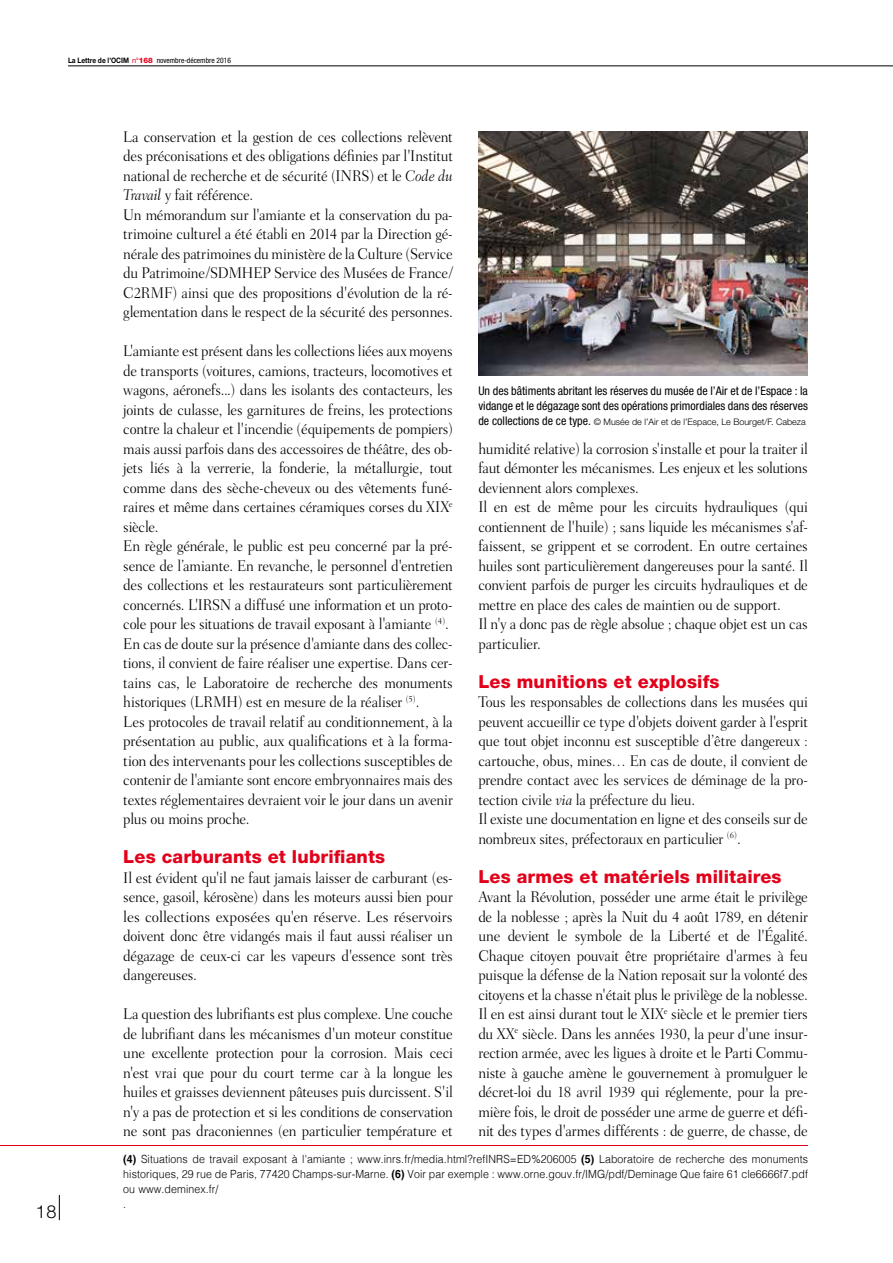
<style>
.page{position:relative;width:893px;height:1263px;background:#fff}
.page>*{position:absolute;margin:0;border:0;box-sizing:border-box;transform-origin:0 0}
.t1{font:800 18px "Helvetica Neue";letter-spacing:.01em;color:#e2001a}
.t2{font:300 18px "Helvetica Neue";color:#000}
.t3{font:300 15.75px/19.5px "Fairfield LH";letter-spacing:-.015em;color:#000;scale:.92 1}
.t4{font:condensed 12px/15px "Helvetica Neue";color:#000}
.t5{font:300 11.25px/15px "Helvetica";letter-spacing:.01em;color:#000;scale:.94 1}
.t6{font:300 9px "Helvetica Neue";color:#000}
.t7{font:condensed 7.5px "Helvetica Neue";color:#000}
.s1{font-weight:700;font-stretch:normal}
.s2{font-stretch:normal;color:#e2001a}
.s3{font-weight:800;font-stretch:normal;color:#e2001a}
.s4{font-style:italic}
.s5{font-weight:400;font-stretch:condensed;font-size:12px}
.s6{font-weight:700}
</style>
<div class="page">
<svg style="left:59px;top:1195px;width:1px;height:25px"></svg>
<hr style="left:68px;top:65px;width:825px;height:1px;background:#000">
<hr style="left:0;top:1145px;width:808px;height:1px;background:#e2001a">
<img style="left:478px;top:131px;width:330px;height:245px">
<p class="t7" style="left:68px;top:56px;width:164px"><span class="s1">La Lettre de l’OCIM</span> <span class="s2">n</span><sup>o</sup><span class="s3">168</span> novembre-décembre 2016</p>
<p class="t2" style="left:36px;top:1200px;width:22px">18</p>
<p class="t3" style="left:123px;top:127px;width:360px">La conservation et la gestion de ces collections relèvent des préconisations et des obligations définies par l'Institut national de recherche et de sécurité (INRS) et le <span class="s4">Code du Travail</span> y fait référence.<br>Un mémorandum sur l'amiante et la conservation du pa&shy;trimoine culturel a été établi en 2014 par la Direction gé&shy;nérale des patrimoines du ministère de la Culture (Service du Patrimoine/SDMHEP Service des Musées de France/ C2RMF) ainsi que des propositions d'évolution de la ré&shy;glementation dans le respect de la sécurité des personnes.</p>
<p class="t3" style="left:123px;top:341px;width:360px">L'amiante est présent dans les collections liées aux moyens de transports (voitures, camions, tracteurs, locomotives et wagons, aéronefs...) dans les isolants des contacteurs, les joints de culasse, les garnitures de freins, les protections contre la chaleur et l'incendie (équipements de pompiers) mais aussi parfois dans des accessoires de théâtre, des ob&shy;jets liés à la verrerie, la fonderie, la métallurgie, tout comme dans des sèche-cheveux ou des vêtements funé&shy;raires et même dans certaines céramiques corses du XIX<sup>e </sup>siècle.<br>En règle générale, le public est peu concerné par la pré&shy;sence de l’amiante. En revanche, le personnel d'entretien des collections et les restaurateurs sont particulièrement concernés. L'IRSN a diffusé une information et un proto&shy;cole pour les situations de travail exposant à l'amiante <sup>(4)</sup>.<br>En cas de doute sur la présence d'amiante dans des collec&shy;tions, il convient de faire réaliser une expertise. Dans cer&shy;tains cas, le Laboratoire de recherche des monuments historiques (LRMH) est en mesure de la réaliser <sup>(5)</sup>.<br>Les protocoles de travail relatif au conditionnement, à la présentation au public, aux qualifications et à la forma&shy;tion des intervenants pour les collections susceptibles de contenir de l'amiante sont encore embryonnaires mais des textes réglementaires devraient voir le jour dans un avenir plus ou moins proche.</p>
<p class="t1" style="left:123px;top:846px;width:263px">Les carburants et lubrifiants</p>
<p class="t3" style="left:123px;top:868px;width:360px;text-align:justify">Il est évident qu'il ne faut jamais laisser de carburant (es&shy;sence, gasoil, kérosène) dans les moteurs aussi bien pour les collections exposées qu'en réserve. Les réservoirs doivent donc être vidangés mais il faut aussi réaliser un dégazage de ceux-ci car les vapeurs d'essence sont très dangereuses.</p>
<p class="t3" style="left:123px;top:1004px;width:360px;text-align:justify">La question des lubrifiants est plus complexe. Une couche de lubrifiant dans les mécanismes d'un moteur constitue une excellente protection pour la corrosion. Mais ceci n'est vrai que pour du court terme car à la longue les huiles et graisses deviennent pâteuses puis durcissent. S'il n'y a pas de protection et si les conditions de conservation ne sont pas draconiennes (en particulier température et</p>
<p class="t4" style="left:478px;top:383px;width:331px">Un des bâtiments abritant les réserves du musée de l’Air et de l’Espace : la vidange et le dégazage sont des opérations primordiales dans des réserves</p>
<p class="t6" style="left:478px;top:416px;width:329px"><span class="s5">de collections de ce type.</span> © Musée de l’Air et de l’Espace, Le Bourget/F. Cabeza</p>
<p class="t3" style="left:478px;top:439px;width:360px">humidité relative) la corrosion s'installe et pour la traiter il faut démonter les mécanismes. Les enjeux et les solutions deviennent alors complexes.<br>Il en est de même pour les circuits hydrauliques (qui contiennent de l'huile) ; sans liquide les mécanismes s'af&shy;faissent, se grippent et se corrodent. En outre certaines huiles sont particulièrement dangereuses pour la santé. Il convient parfois de purger les circuits hydrauliques et de mettre en place des cales de maintien ou de support.<br>Il n'y a donc pas de règle absolue ; chaque objet est un cas particulier.</p>
<p class="t1" style="left:478px;top:670px;width:243px">Les munitions et explosifs</p>
<p class="t3" style="left:478px;top:692px;width:360px">Tous les responsables de collections dans les musées qui peuvent accueillir ce type d'objets doivent garder à l'esprit que tout objet inconnu est susceptible d’être dangereux : cartouche, obus, mines… En cas de doute, il convient de prendre contact avec les services de déminage de la pro&shy;tection civile <span class="s4">via</span> la préfecture du lieu.<br>Il existe une documentation en ligne et des conseils sur de nombreux sites, préfectoraux en particulier <sup>(6)</sup>.</p>
<p class="t1" style="left:478px;top:865px;width:305px">Les armes et matériels militaires</p>
<p class="t3" style="left:478px;top:887px;width:360px;text-align:justify">Avant la Révolution, posséder une arme était le privilège de la noblesse ; après la Nuit du 4 août 1789, en détenir une devient le symbole de la Liberté et de l'Égalité.<br>Chaque citoyen pouvait être propriétaire d'armes à feu puisque la défense de la Nation reposait sur la volonté des citoyens et la chasse n'était plus le privilège de la noblesse.<br>Il en est ainsi durant tout le XIX<sup>e</sup> siècle et le premier tiers du XX<sup>e</sup> siècle. Dans les années 1930, la peur d'une insur&shy;rection armée, avec les ligues à droite et le Parti Commu&shy;niste à gauche amène le gouvernement à promulguer le décret-loi du 18 avril 1939 qui réglemente, pour la pre&shy;mière fois, le droit de posséder une arme de guerre et défi&shy;nit des types d'armes différents : de guerre, de chasse, de</p>
<p class="t5" style="left:123px;top:1151px;width:730px"><span class="s6">(4)</span> Situations de travail exposant à l'amiante ; www.inrs.fr/media.html?refINRS=ED%206005 <span class="s6">(5)</span> Laboratoire de recherche des monuments historiques, 29 rue de Paris, 77420 Champs-sur-Marne. <span class="s6">(6)</span> Voir par exemple : www.orne.gouv.fr/IMG/pdf/Deminage Que faire 61 cle6666f7.pdf ou www.deminex.fr/<br>.</p>
</div>
